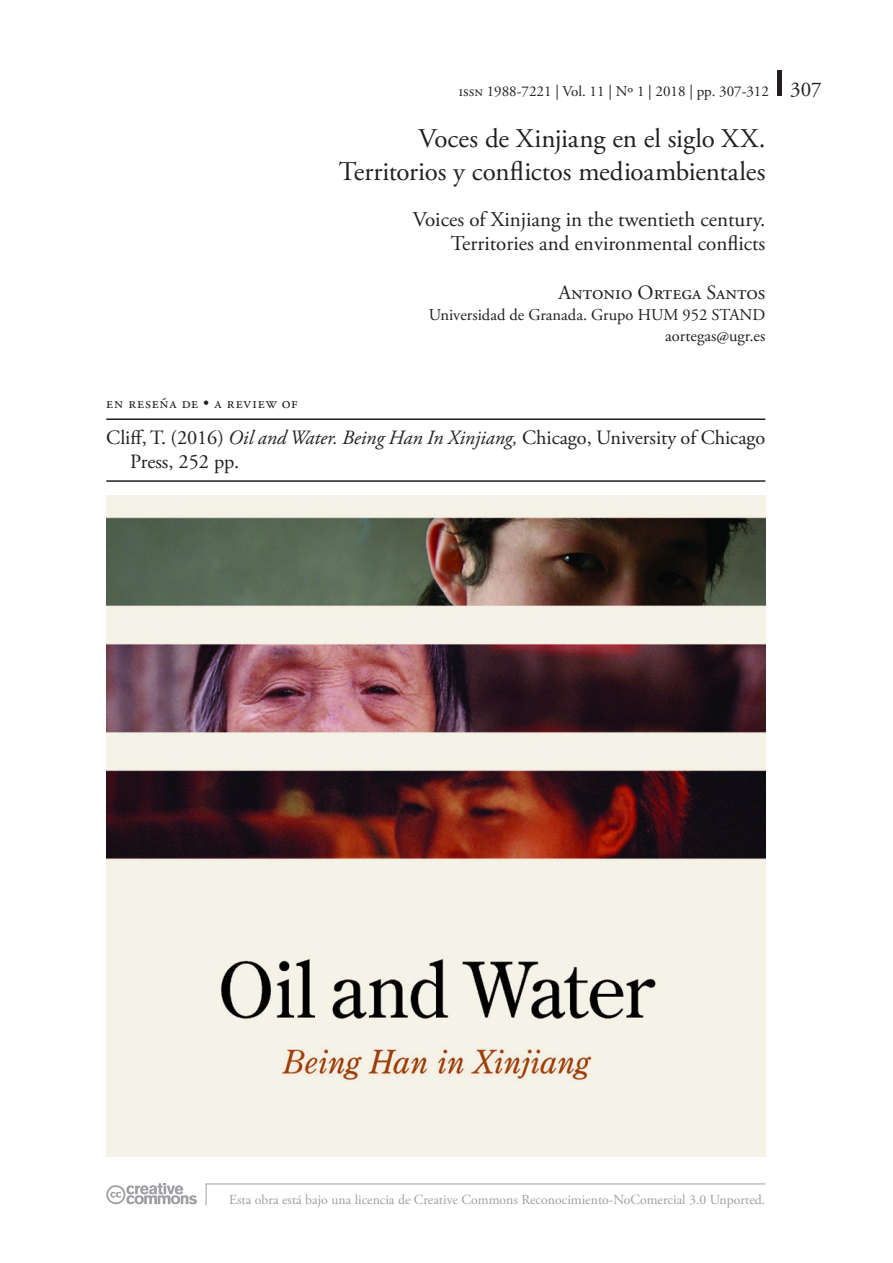
<style>
.page{position:relative;width:893px;height:1263px;background:#fff}
.page>*{position:absolute;margin:0;border:0;box-sizing:border-box;transform-origin:0 0}
.Título_1{font:27px/33px "Adobe Garamond Pro";letter-spacing:-.015em;color:#231f20;text-align:right}
.Title_english{font:21px/24.3px "Adobe Garamond Pro";color:#231f20;text-align:right}
.inreviewof{font:20.25px/24.3px "Adobe Garamond Pro";color:#231f20}
.Autor{font:20.25px "Adobe Garamond Pro";color:#231f20}
.info_autor{font:16.5px/21px "Adobe Garamond Pro";color:#231f20;text-align:right}
.heading_reseñade{font:15.75px "Adobe Garamond Pro";letter-spacing:.055em;color:#231f20}
.t1{font:15px "Adobe Garamond Pro";color:#231f20}
.t2{font:13.8px "Adobe Garamond Pro";color:#9d9fa2}
.s1{font-size:21px}
.s2{font-style:italic}
</style>
<div class="page">
<div style="left:777px;top:70px;width:5px;height:26px;background:#231f20"></div>
<svg style="left:106px;top:1183px;width:91px;height:22px"></svg>
<svg style="left:205px;top:1183px;width:561px;height:23px"></svg>
<hr style="left:106px;top:418px;width:659px;height:2px;background:#231f20">
<hr style="left:106px;top:480px;width:659px;height:2px;background:#231f20">
<img style="left:106px;top:496px;width:659px;height:661px">
<p class="t1" style="left:459px;top:82px;width:364px">issn 1988-7221 | Vol. 11 | Nº 1 | 2018 | pp. 307-312 <span class="s1">307</span></p>
<p class="Título_1" style="left:339px;top:123px;width:428px">Voces de Xinjiang en el siglo XX.<br>Territorios y conflictos medioambientales</p>
<p class="Title_english" style="left:413px;top:208px;width:354px">Voices of Xinjiang in the twentieth century.<br>Territories and environmental conflicts</p>
<p class="Autor" style="left:559px;top:280px;width:208px">Antonio Ortega Santos</p>
<p class="info_autor" style="left:429px;top:304px;width:338px">Universidad de Granada. Grupo HUM 952 STAND aortegas@ugr.es</p>
<p class="heading_reseñade" style="left:106px;top:393px;width:193px">en reseña de • a review of</p>
<p class="inreviewof" style="left:130px;top:426px;width:636px;text-indent:-24px">Cliff, T. (2016) <span class="s2">Oil and Water. Being Han In Xinjiang,</span> Chicago, University of Chicago<br>Press, 252 pp.</p>
<p class="t2" style="left:229px;top:1191px;width:538px">Esta obra está bajo una licencia de Creative Commons Reconocimiento-NoComercial 3.0 Unported.</p>
</div>
